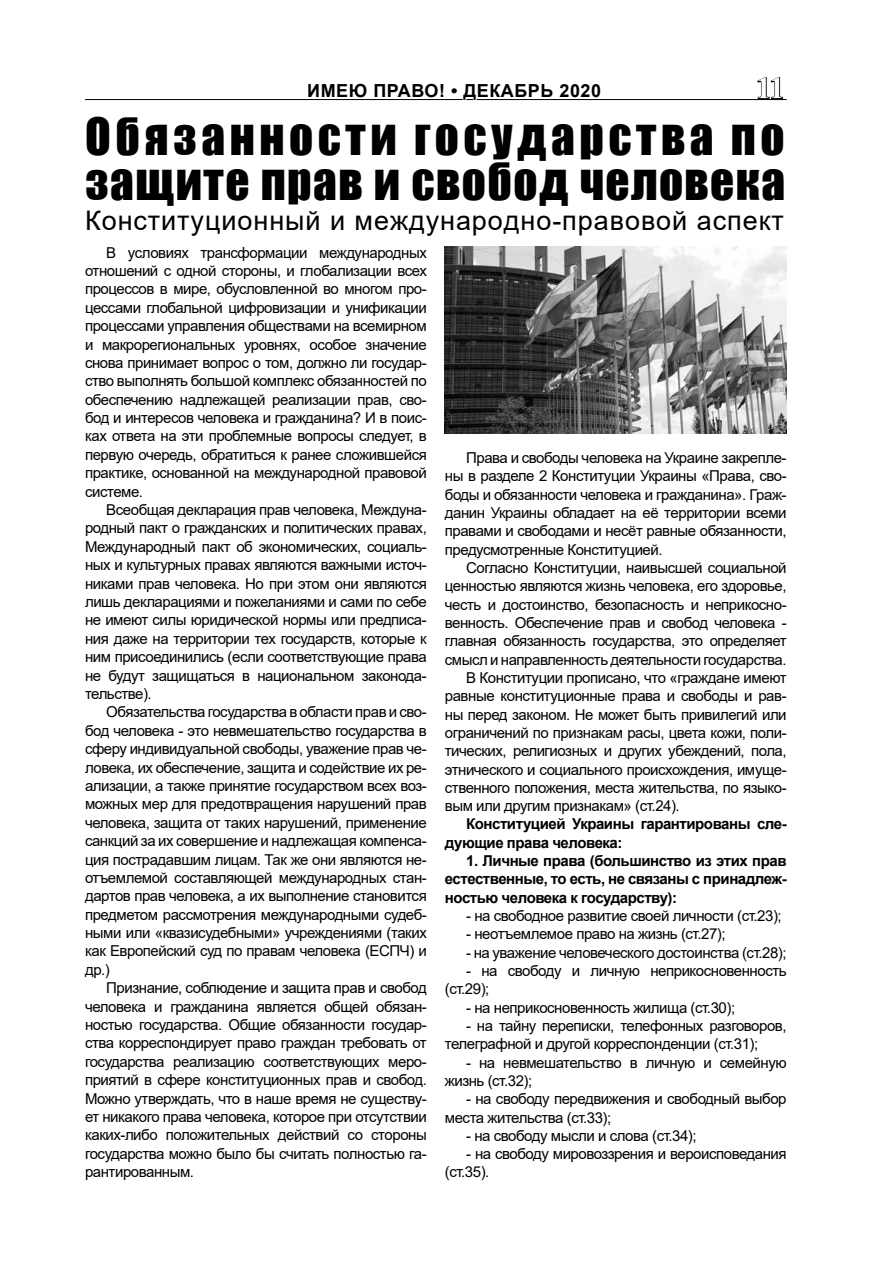
<style>
.page{position:relative;width:893px;height:1263px;background:#fff}
.page>*{position:absolute;margin:0;border:0;box-sizing:border-box;transform-origin:0 0}
.t1{font:47.25px/45px "Impact";letter-spacing:.095em;color:#000}
.t2{font:700 30px "Times New Roman";color:#fff}
.t3{font:27px "Arial";letter-spacing:.035em;color:#000}
.t4{font:700 18px "Arial";letter-spacing:.03em;color:#000}
.t5{font:15px/18.5px "Arial";letter-spacing:-.03em;color:#000;text-align:justify}
.t6{font:700 15px/18.3px "Arial";letter-spacing:-.03em;color:#000}
</style>
<div class="page">
<hr style="left:85px;top:99px;width:702px;height:1px;background:#000">
<svg style="left:756px;top:77px;width:28px;height:23px"></svg>
<svg style="left:307px;top:99px;width:312px;height:2px"></svg>
<img style="left:445px;top:247px;width:342px;height:187px">
<p class="t4" style="left:307px;top:78px;width:295px">ИМЕЮ ПРАВО! • ДЕКАБРЬ 2020</p>
<h2 class="t2" style="left:756px;top:66px;width:30px">11</h2>
<p class="t4" style="left:307px;top:79px;width:262px">МЕНТОР #16 ● АВГУСТ 2018</p>
<h1 class="t1" style="left:85px;top:112px;width:702px">Обязанности государства по защите прав и свобод человека</h1>
<h3 class="t3" style="left:85px;top:202px;width:700px">Конституционный и международно-правовой аспект</h3>
<p class="t5" style="left:85px;top:243px;width:343px;text-indent:21px">В условиях трансформации международных отношений с одной стороны, и глобализации всех процессов в мире, обусловленной во многом про&shy;цессами глобальной цифровизации и унификации процессами управления обществами на всемирном и макрорегиональных уровнях, особое значение снова принимает вопрос о том, должно ли государ&shy;ство выполнять большой комплекс обязанностей по обеспечению надлежащей реализации прав, сво&shy;бод и интересов человека и гражданина? И в поис&shy;ках ответа на эти проблемные вопросы следует, в первую очередь, обратиться к ранее сложившейся практике, основанной на международной правовой системе.</p>
<p class="t5" style="left:85px;top:500px;width:343px;text-indent:21px">Всеобщая декларация прав человека, Междуна&shy;родный пакт о гражданских и политических правах, Международный пакт об экономических, социаль&shy;ных и культурных правах являются важными источ&shy;никами прав человека. Но при этом они являются лишь декларациями и пожеланиями и сами по себе не имеют силы юридической нормы или предписа&shy;ния даже на территории тех государств, которые к ним присоединились (если соответствующие права не будут защищаться в национальном законода&shy;тельстве).</p>
<p class="t5" style="left:85px;top:703px;width:343px;text-indent:21px">Обязательства государства в области прав и сво&shy;бод человека - это невмешательство государства в сферу индивидуальной свободы, уважение прав че&shy;ловека, их обеспечение, защита и содействие их ре&shy;ализации, а также принятие государством всех воз&shy;можных мер для предотвращения нарушений прав человека, защита от таких нарушений, применение санкций за их совершение и надлежащая компенса&shy;ция пострадавшим лицам. Так же они являются не&shy;отъемлемой составляющей международных стан&shy;дартов прав человека, а их выполнение становится предметом рассмотрения международными судеб&shy;ными или «квазисудебными» учреждениями (таких как Европейский суд по правам человека (ЕСПЧ) и др.)</p>
<p class="t5" style="left:85px;top:979px;width:343px;text-indent:21px">Признание, соблюдение и защита прав и свобод человека и гражданина является общей обязан&shy;ностью государства. Общие обязанности государ&shy;ства корреспондирует право граждан требовать от государства реализацию соответствующих меро&shy;приятий в сфере конституционных прав и свобод.<br>Можно утверждать, что в наше время не существу&shy;ет никакого права человека, которое при отсутствии каких-либо положительных действий со стороны государства можно было бы считать полностью га&shy;рантированным.</p>
<p class="t5" style="left:445px;top:449px;width:343px;text-indent:21px">Права и свободы человека на Украине закрепле&shy;ны в разделе 2 Конституции Украины «Права, сво&shy;боды и обязанности человека и гражданина». Граж&shy;данин Украины обладает на её территории всеми правами и свободами и несёт равные обязанности, предусмотренные Конституцией.</p>
<p class="t5" style="left:466px;top:558px;width:322px">Согласно Конституции, наивысшей социальной</p>
<p class="t5" style="left:445px;top:577px;width:343px">ценностью являются жизнь человека, его здоровье,</p>
<p class="t5" style="left:445px;top:595px;width:343px">честь и достоинство, безопасность и неприкосно-</p>
<p class="t5" style="left:445px;top:613px;width:343px">венность. Обеспечение прав и свобод человека -</p>
<p class="t5" style="left:445px;top:632px;width:343px">главная обязанность государства, это определяет</p>
<p class="t5" style="left:445px;top:650px;width:343px">смысл и направленность деятельности государства.</p>
<p class="t5" style="left:466px;top:668px;width:322px">В Конституции прописано, что «граждане имеют</p>
<p class="t5" style="left:445px;top:687px;width:343px">равные конституционные права и свободы и рав-</p>
<p class="t5" style="left:445px;top:705px;width:343px">ны перед законом. Не может быть привилегий или</p>
<p class="t5" style="left:445px;top:723px;width:343px">ограничений по признакам расы, цвета кожи, поли-</p>
<p class="t5" style="left:445px;top:742px;width:343px">тических, религиозных и других убеждений, пола,</p>
<p class="t5" style="left:445px;top:760px;width:343px">этнического и социального происхождения, имуще-</p>
<p class="t5" style="left:445px;top:778px;width:343px">ственного положения, места жительства, по языко-</p>
<p class="t5" style="left:445px;top:796px;width:236px">вым или другим признакам» (ст.24).</p>
<p class="t6" style="left:445px;top:815px;width:343px;text-indent:21px">Конституцией Украины гарантированы сле&shy;дующие права человека:</p>
<p class="t6" style="left:445px;top:852px;width:343px;text-align:justify;text-indent:21px">1. Личные права (большинство из этих прав естественные, то есть, не связаны с принадлеж&shy;ностью человека к государству):</p>
<p class="t5" style="left:466px;top:906px;width:317px">- на свободное развитие своей личности (ст.23);</p>
<p class="t5" style="left:466px;top:925px;width:261px">- неотъемлемое право на жизнь (ст.27);</p>
<p class="t5" style="left:466px;top:943px;width:322px">- на уважение человеческого достоинства (ст.28);</p>
<p class="t5" style="left:445px;top:961px;width:343px;text-indent:21px">- на свободу и личную неприкосновенность (ст.29);</p>
<p class="t5" style="left:466px;top:998px;width:271px">- на неприкосновенность жилища (ст.30);</p>
<p class="t5" style="left:445px;top:1016px;width:343px;text-indent:21px">- на тайну переписки, телефонных разговоров, телеграфной и другой корреспонденции (ст.31);</p>
<p class="t5" style="left:445px;top:1053px;width:343px;text-indent:21px">- на невмешательство в личную и семейную жизнь (ст.32);</p>
<p class="t5" style="left:445px;top:1090px;width:343px;text-indent:21px">- на свободу передвижения и свободный выбор места жительства (ст.33);</p>
<p class="t5" style="left:466px;top:1126px;width:232px">- на свободу мысли и слова (ст.34);</p>
<p class="t5" style="left:445px;top:1145px;width:343px;text-indent:21px">- на свободу мировоззрения и вероисповедания (ст.35).</p>
</div>
